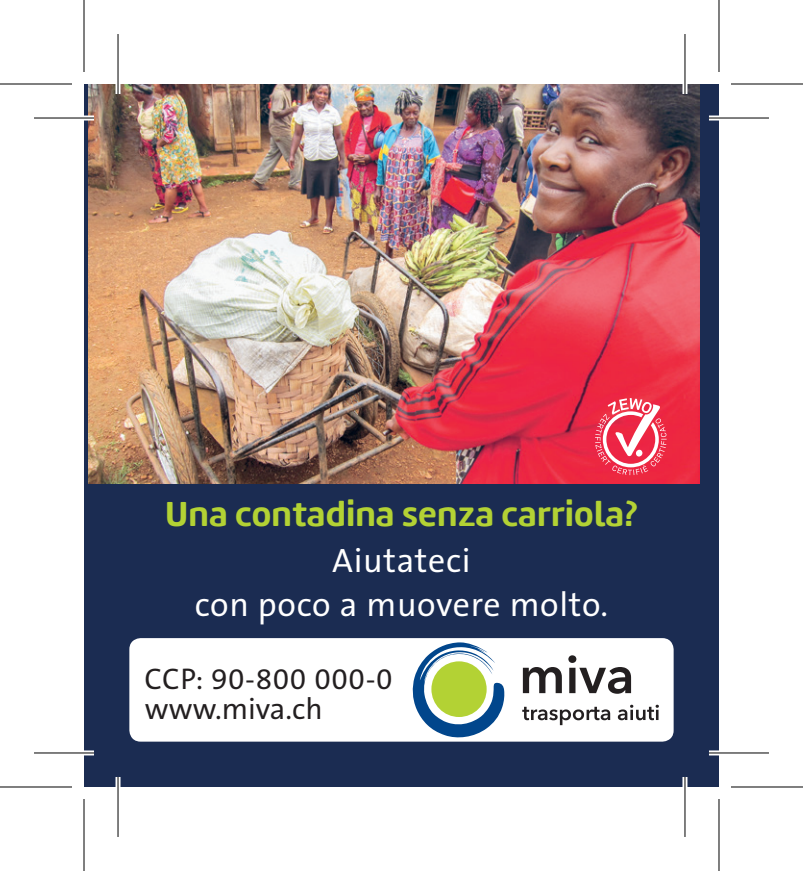
<style>
.page{position:relative;width:803px;height:871px;background:#fff}
.page>*{position:absolute;margin:0;border:0;box-sizing:border-box;transform-origin:0 0}
.t1{font:36px "Marine Rounded Bold";letter-spacing:.01em;color:#b3d234}
.t2{font:34px/44px "The Sans Office LF";letter-spacing:.02em;color:#fff;text-align:center}
.t3{font:30px "The Sans Office LF";letter-spacing:.01em;color:#231f20}
</style>
<div class="page">
<div style="left:84px;top:84px;width:635px;height:703px;background:#1b2c52"></div>
<img style="left:88px;top:84px;width:611px;height:399px">
<div style="left:129px;top:638px;width:545px;height:104px;background:#fff;border-radius:11px"></div>
<svg style="left:413px;top:642px;width:92px;height:95px"></svg>
<div style="left:431px;top:661px;width:56px;height:56px;background:#b3d234;border-radius:50%"></div>
<svg style="left:523px;top:655px;width:108px;height:39px"></svg>
<svg style="left:522px;top:705px;width:137px;height:20px"></svg>
<svg style="left:595px;top:398px;width:72px;height:77px;background:#f16377"></svg>
<div style="left:34px;top:116px;width:60px;height:5px;background:#fff"></div>
<div style="left:709px;top:116px;width:60px;height:5px;background:#fff"></div>
<div style="left:34px;top:750px;width:60px;height:5px;background:#fff"></div>
<div style="left:709px;top:750px;width:60px;height:5px;background:#fff"></div>
<div style="left:116px;top:34px;width:5px;height:60px;background:#fff"></div>
<div style="left:116px;top:777px;width:5px;height:60px;background:#fff"></div>
<div style="left:682px;top:34px;width:5px;height:60px;background:#fff"></div>
<div style="left:682px;top:777px;width:5px;height:60px;background:#fff"></div>
<hr style="left:34px;top:117px;width:60px;height:2px;background:#000">
<hr style="left:709px;top:117px;width:60px;height:2px;background:#000">
<hr style="left:34px;top:752px;width:60px;height:2px;background:#000">
<hr style="left:709px;top:752px;width:60px;height:2px;background:#000">
<hr style="left:117px;top:34px;width:2px;height:60px;background:#000">
<hr style="left:117px;top:777px;width:2px;height:60px;background:#000">
<hr style="left:684px;top:34px;width:2px;height:60px;background:#000">
<hr style="left:684px;top:777px;width:2px;height:60px;background:#000">
<hr style="left:0;top:83px;width:72px;height:2px;background:#000">
<hr style="left:731px;top:83px;width:72px;height:2px;background:#000">
<hr style="left:0;top:786px;width:72px;height:2px;background:#000">
<hr style="left:731px;top:786px;width:72px;height:2px;background:#000">
<hr style="left:83px;top:0;width:2px;height:72px;background:#000">
<hr style="left:83px;top:799px;width:2px;height:72px;background:#000">
<hr style="left:718px;top:0;width:2px;height:72px;background:#000">
<hr style="left:718px;top:799px;width:2px;height:72px;background:#000">
<p class="t1" style="left:165px;top:491px;width:474px">Una contadina senza carriola?</p>
<p class="t2" style="left:195px;top:537px;width:415px">Aiutateci<br>con poco a muovere molto.</p>
<p class="t3" style="left:145px;top:659px;width:250px">CCP: 90-800 000-0</p>
<p class="t3" style="left:145px;top:690px;width:179px">www.miva.ch</p>
</div>
